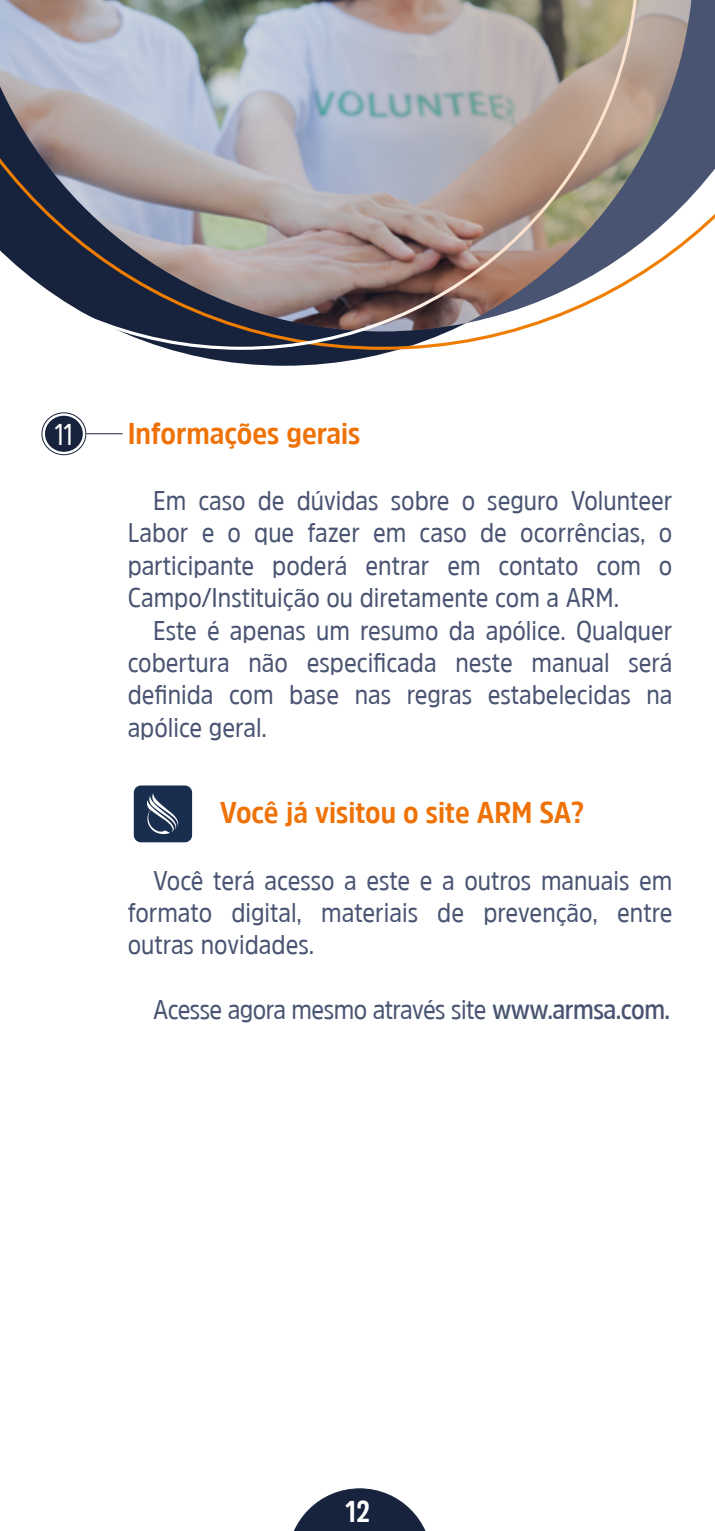
<style>
.page{position:relative;width:715px;height:1531px;background:#fff}
.page>*{position:absolute;margin:0;border:0;box-sizing:border-box;transform-origin:0 0}
.t1{font:700 30px "Amsi Pro Narw";color:#ee7205}
.t2{font:700 30px "Amsi Pro Cond";color:#fff}
.t3{font:30px "Amsi Pro Cond";color:#fff}
.t4{font:27px/32.4px "Amsi Pro Narw";color:#495472;text-align:justify}
.t5{font:27px "Amsi Pro Narw";letter-spacing:-.02em;color:#495472}
.s1{font-weight:600}
</style>
<div class="page">
<svg style="left:294px;top:1488px;width:132px;height:43px"></svg>
<svg style="left:172px;top:350px;width:225px;height:16px;fill:#17233d"></svg>
<svg style="left:693px;top:0;width:21px;height:238px"></svg>
<svg style="left:119px;top:331px;width:398px;height:19px"></svg>
<hr style="left:86px;top:433px;width:36px;height:1px;background:#17233d">
<div style="left:42px;top:412px;width:44px;height:43px;border:1px solid #17233d;border-radius:50%"></div>
<div style="left:45px;top:416px;width:38px;height:36px;background:#17233d;border-radius:50%"></div>
<img style="left:0;top:0;width:693px;height:331px">
<svg style="left:134px;top:785px;width:58px;height:57px;background:#344663"></svg>
<p class="t3" style="left:54px;top:413px;width:20px">11</p>
<p class="t1" style="left:128px;top:412px;width:234px">Informações gerais</p>
<p class="t4" style="left:128px;top:484px;width:546px;text-indent:26px">Em caso de dúvidas sobre o seguro Volunteer Labor e o que fazer em caso de ocorrências, o participante poderá entrar em contato com o Campo/Instituição ou diretamente com a ARM.</p>
<p class="t4" style="left:128px;top:613px;width:546px;text-indent:26px">Este é apenas um resumo da apólice. Qualquer cobertura não especificada neste manual será definida com base nas regras estabelecidas na apólice geral.</p>
<p class="t1" style="left:220px;top:792px;width:366px">Você já visitou o site ARM SA?</p>
<p class="t4" style="left:128px;top:863px;width:546px;text-indent:26px">Você terá acesso a este e a outros manuais em formato digital, materiais de prevenção, entre outras novidades.</p>
<p class="t5" style="left:153px;top:991px;width:518px">Acesse agora mesmo através site <span class="s1">www.armsa.com.</span></p>
<p class="t2" style="left:345px;top:1490px;width:26px">12</p>
</div>
